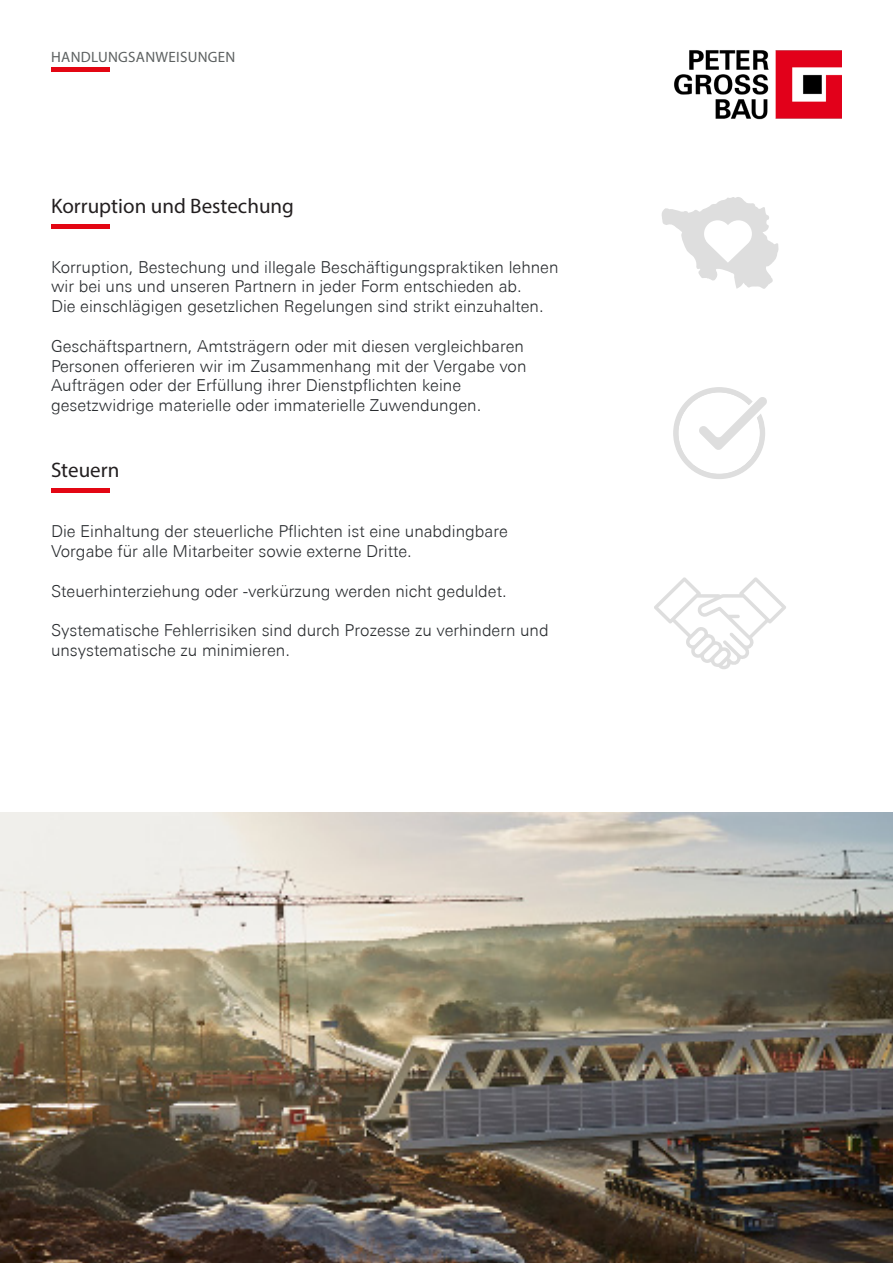
<style>
.page{position:relative;width:893px;height:1263px;background:#fff}
.page>*{position:absolute;margin:0;border:0;box-sizing:border-box;transform-origin:0 0}
.t1{font:21px "Myriad Pro";color:#231f20}
.t2{font:300 16.5px/19.8px "Univers Next Pro";color:#292c2f}
.t3{font:15px "Myriad Pro";letter-spacing:.02em;color:#5d6161}
</style>
<div class="page">
<img style="left:674px;top:50px;width:168px;height:70px">
<div style="left:51px;top:224px;width:59px;height:5px;background:#e30613"></div>
<hr style="left:51px;top:68px;width:59px;height:4px;background:#e30613">
<hr style="left:51px;top:489px;width:59px;height:4px;background:#e30613">
<svg style="left:654px;top:577px;width:132px;height:92px"></svg>
<svg style="left:661px;top:197px;width:118px;height:92px"></svg>
<svg style="left:673px;top:387px;width:94px;height:92px"></svg>
<img style="left:0;top:812px;width:893px;height:451px">
<p class="t3" style="left:51px;top:48px;width:186px">HANDLUNGSANWEISUNGEN</p>
<p class="t1" style="left:51px;top:193px;width:244px">Korruption und Bestechung</p>
<p class="t2" style="left:51px;top:257px;width:509px">Korruption, Bestechung und illegale Beschäftigungspraktiken lehnen wir bei uns und unseren Partnern in jeder Form entschieden ab.<br>Die einschlägigen gesetzlichen Regelungen sind strikt einzuhalten.</p>
<p class="t2" style="left:51px;top:336px;width:477px">Geschäftspartnern, Amtsträgern oder mit diesen vergleichbaren<br>Personen offerieren wir im Zusammenhang mit der Vergabe von<br>Aufträgen oder der Erfüllung ihrer Dienstpflichten keine</p>
<p class="t2" style="left:51px;top:395px;width:432px">gesetzwidrige materielle oder immaterielle Zuwendungen.</p>
<p class="t1" style="left:51px;top:457px;width:70px">Steuern</p>
<p class="t2" style="left:51px;top:521px;width:458px">Die Einhaltung der steuerliche Pflichten ist eine unabdingbare<br>Vorgabe für alle Mitarbeiter sowie externe Dritte.</p>
<p class="t2" style="left:51px;top:581px;width:457px">Steuerhinterziehung oder -verkürzung werden nicht geduldet.</p>
<p class="t2" style="left:51px;top:620px;width:499px">Systematische Fehlerrisiken sind durch Prozesse zu verhindern und unsystematische zu minimieren.</p>
</div>
